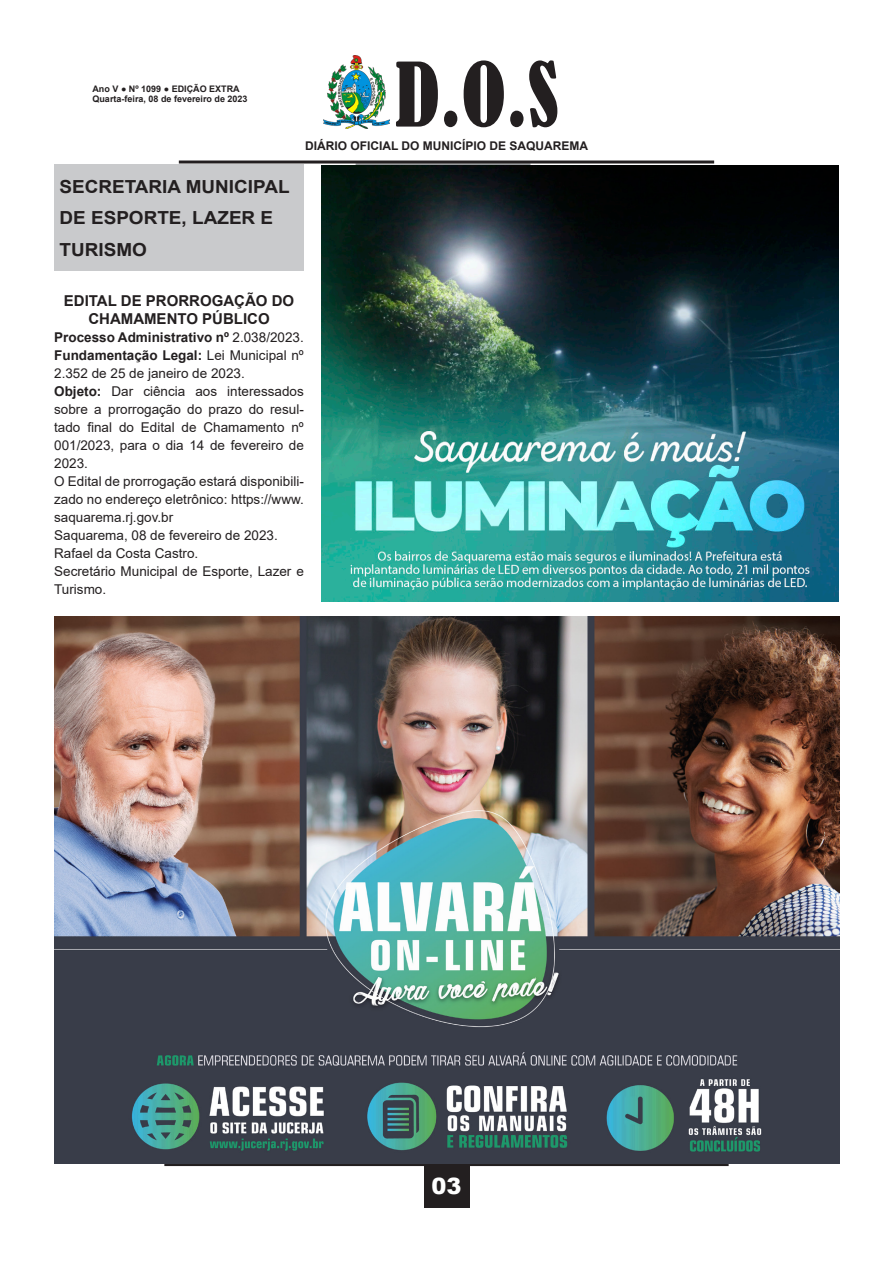
<style>
.page{position:relative;width:893px;height:1263px;background:#fff}
.page>*{position:absolute;margin:0;border:0;box-sizing:border-box;transform-origin:0 0}
.t1{font:condensed 82.5px "Bernard";color:#231f20}
.t2{font:900 22.5px "Arial";color:#fff}
.t3{font:700 18px "Arial";color:#231f20;scale:1.05 1}
.t4{font:700 15px/18px "Arial";color:#231f20;text-align:center}
.t5{font:13.5px/18px "Arial";color:#231f20}
.t6{font:700 13.5px "Arial";color:#231f20}
.t7{font:700 12px "Arial";color:#231f20}
.t8{font:700 9px/10.8px "Arial";color:#231f20}
.s1{font-weight:400}
.s2{font-weight:700}
</style>
<div class="page">
<hr style="left:164px;top:1163px;width:565px;height:3px;background:#231f20">
<div style="left:424px;top:1163px;width:45px;height:45px;background:#231f20"></div>
<img style="left:324px;top:55px;width:65px;height:73px">
<div style="left:356px;top:163px;width:174px;height:5px;background:#97999c"></div>
<hr style="left:179px;top:161px;width:535px;height:3px;background:#231f20">
<div style="left:54px;top:164px;width:250px;height:107px;background:#c9cacc"></div>
<img style="left:54px;top:617px;width:785px;height:546px">
<img style="left:322px;top:165px;width:517px;height:437px">
<p class="t8" style="left:92px;top:83px;width:157px">Ano V ● Nº 1099 ● EDIÇÃO EXTRA<br>Quarta-feira, 08 de fevereiro de 2023</p>
<p class="t3" style="left:59px;top:174px;width:221px">SECRETARIA MUNICIPAL</p>
<p class="t3" style="left:59px;top:205px;width:205px">DE ESPORTE, LAZER E</p>
<p class="t3" style="left:59px;top:237px;width:85px">TURISMO</p>
<h1 class="t1" style="left:395px;top:47px;width:165px">D.O.S</h1>
<p class="t7" style="left:305px;top:137px;width:285px">DIÁRIO OFICIAL DO MUNICÍPIO DE SAQUAREMA</p>
<p class="t4" style="left:64px;top:292px;width:232px">EDITAL DE PRORROGAÇÃO DO<br>CHAMAMENTO PÚBLICO</p>
<p class="t6" style="left:54px;top:328px;width:251px">Processo Administrativo nº <span class="s1">2.038/2023.</span></p>
<p class="t5" style="left:54px;top:346px;width:251px"><span class="s2">Fundamentação Legal:</span> Lei Municipal nº<br>2.352 de 25 de janeiro de 2023.</p>
<p class="t5" style="left:54px;top:382px;width:251px;text-align:justify"><span class="s2">Objeto:</span> Dar ciência aos interessados sobre a prorrogação do prazo do resul&shy;tado final do Edital de Chamamento nº 001/2023, para o dia 14 de fevereiro de 2023.</p>
<p class="t5" style="left:54px;top:472px;width:251px;text-align:justify">O Edital de prorrogação estará disponibili&shy;zado no endereço eletrônico: https://www. saquarema.rj.gov.br</p>
<p class="t5" style="left:54px;top:526px;width:225px">Saquarema, 08 de fevereiro de 2023.</p>
<p class="t5" style="left:54px;top:544px;width:146px">Rafael da Costa Castro.</p>
<p class="t5" style="left:54px;top:562px;width:251px">Secretário Municipal de Esporte, Lazer e<br>Turismo.</p>
<h2 class="t2" style="left:431px;top:1170px;width:32px">03</h2>
</div>
